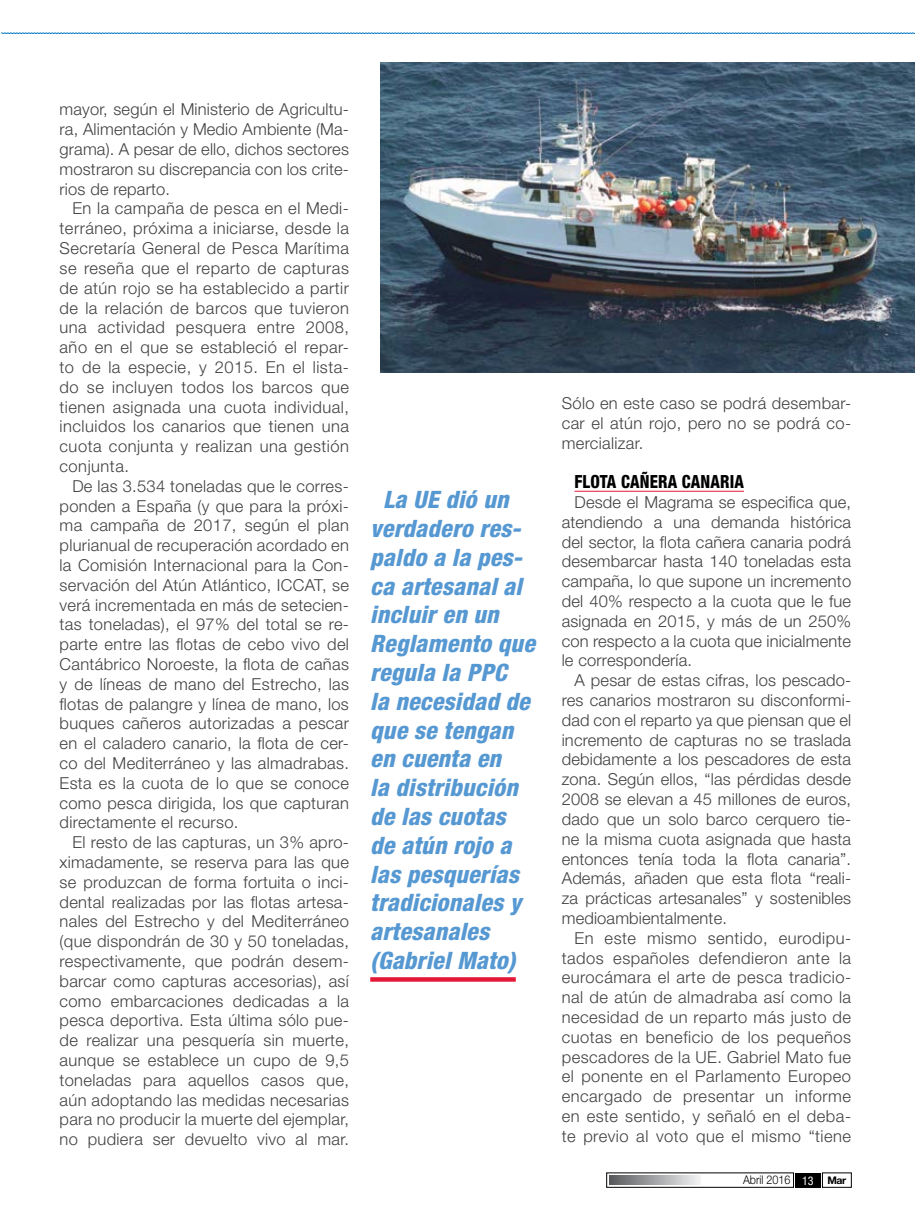
<style>
.page{position:relative;width:915px;height:1212px;background:#fff}
.page>*{position:absolute;margin:0;border:0;box-sizing:border-box;transform-origin:0 0}
.t1{font:italic 800 condensed 24px/28.8px "Helvetica Neue LT Std";letter-spacing:.01em;color:#5698d2}
.t2{font:800 condensed 18.15px "Helvetica Neue LT Std";letter-spacing:.01em;color:#000;scale:.91 1}
.t3{font:300 16.5px/19.8px "Helvetica Neue LT Std";letter-spacing:.02em;color:#414042;text-align:justify}
.t4{font:300 12px "Helvetica Neue LT Std";color:#000;scale:.9 1}
.s1{font-weight:400;font-stretch:condensed;color:#fff}
.s2{font-weight:700;font-size:10.5px}
</style>
<div class="page">
<svg style="left:1px;top:33px;width:913px;height:1px"></svg>
<svg style="left:609px;top:1176px;width:90px;height:8px"></svg>
<div style="left:795px;top:1172px;width:25px;height:15px;background:#000"></div>
<hr style="left:574px;top:491px;width:169px;height:1px;background:#e31837">
<img style="left:381px;top:62px;width:533px;height:310px">
<div style="left:370px;top:977px;width:145px;height:5px;background:#e31837"></div>
<p class="t3" style="left:60px;top:99px;width:291px">mayor, según el Ministerio de Agricultu&shy;ra, Alimentación y Medio Ambiente (Ma&shy;grama). A pesar de ello, dichos sectores mostraron su discrepancia con los crite&shy;rios de reparto.</p>
<p class="t3" style="left:60px;top:198px;width:291px;text-indent:13px">En la campaña de pesca en el Medi&shy;terráneo, próxima a iniciarse, desde la Secretaría General de Pesca Marítima se reseña que el reparto de capturas de atún rojo se ha establecido a partir de la relación de barcos que tuvieron una actividad pesquera entre 2008, año en el que se estableció el repar&shy;to de la especie, y 2015. En el lista&shy;do se incluyen todos los barcos que tienen asignada una cuota individual, incluidos los canarios que tienen una cuota conjunta y realizan una gestión conjunta.</p>
<p class="t3" style="left:60px;top:476px;width:291px;text-indent:13px">De las 3.534 toneladas que le corres&shy;ponden a España (y que para la próxi&shy;ma campaña de 2017, según el plan plurianual de recuperación acordado en la Comisión Internacional para la Con&shy;servación del Atún Atlántico, ICCAT, se verá incrementada en más de setecien&shy;tas toneladas), el 97% del total se re&shy;parte entre las flotas de cebo vivo del Cantábrico Noroeste, la flota de cañas y de líneas de mano del Estrecho, las flotas de palangre y línea de mano, los buques cañeros autorizadas a pescar en el caladero canario, la flota de cer&shy;co del Mediterráneo y las almadrabas.<br>Esta es la cuota de lo que se conoce como pesca dirigida, los que capturan directamente el recurso.</p>
<p class="t3" style="left:60px;top:832px;width:291px;text-indent:13px">El resto de las capturas, un 3% apro&shy;ximadamente, se reserva para las que se produzcan de forma fortuita o inci&shy;dental realizadas por las flotas artesa&shy;nales del Estrecho y del Mediterráneo (que dispondrán de 30 y 50 toneladas, respectivamente, que podrán desem&shy;barcar como capturas accesorias), así como embarcaciones dedicadas a la pesca deportiva. Esta última sólo pue&shy;de realizar una pesquería sin muerte, aunque se establece un cupo de 9,5 toneladas para aquellos casos que, aún adoptando las medidas necesarias para no producir la muerte del ejemplar, no pudiera ser devuelto vivo al mar.</p>
<p class="t1" style="left:370px;top:485px;width:166px;text-indent:13px">La UE dió un verdadero res&shy;paldo a la pes&shy;ca artesanal al incluir en un<br>Reglamento que regula la PPC<br>la necesidad de que se tengan en cuenta en<br>la distribución de las cuotas de atún rojo a las pesquerías tradicionales y artesanales (Gabriel Mato)</p>
<p class="t3" style="left:561px;top:393px;width:291px">Sólo en este caso se podrá desembar&shy;car el atún rojo, pero no se podrá co&shy;mercializar.</p>
<p class="t2" style="left:574px;top:470px;width:188px">FLOTA CAÑERA CANARIA</p>
<p class="t3" style="left:561px;top:492px;width:291px;text-indent:13px">Desde el Magrama se especifica que, atendiendo a una demanda histórica del sector, la flota cañera canaria podrá desembarcar hasta 140 toneladas esta campaña, lo que supone un incremento del 40% respecto a la cuota que le fue asignada en 2015, y más de un 250% con respecto a la cuota que inicialmente le correspondería.</p>
<p class="t3" style="left:561px;top:670px;width:291px;text-indent:13px">A pesar de estas cifras, los pescado&shy;res canarios mostraron su disconformi&shy;dad con el reparto ya que piensan que el incremento de capturas no se traslada debidamente a los pescadores de esta zona. Según ellos, “las pérdidas desde 2008 se elevan a 45 millones de euros, dado que un solo barco cerquero tie&shy;ne la misma cuota asignada que hasta entonces tenía toda la flota canaria”.<br>Además, añaden que esta flota “reali&shy;za prácticas artesanales” y sostenibles medioambientalmente.</p>
<p class="t3" style="left:561px;top:927px;width:291px;text-indent:13px">En este mismo sentido, eurodipu&shy;tados españoles defendieron ante la eurocámara el arte de pesca tradicio&shy;nal de atún de almadraba así como la necesidad de un reparto más justo de cuotas en beneficio de los pequeños pescadores de la UE. Gabriel Mato fue el ponente en el Parlamento Europeo encargado de presentar un informe en este sentido, y señaló en el deba&shy;te previo al voto que el mismo “tiene</p>
<p class="t4" style="left:742px;top:1173px;width:116px">Abril 2016 <span class="s1">13</span> <span class="s2">Mar</span></p>
</div>
